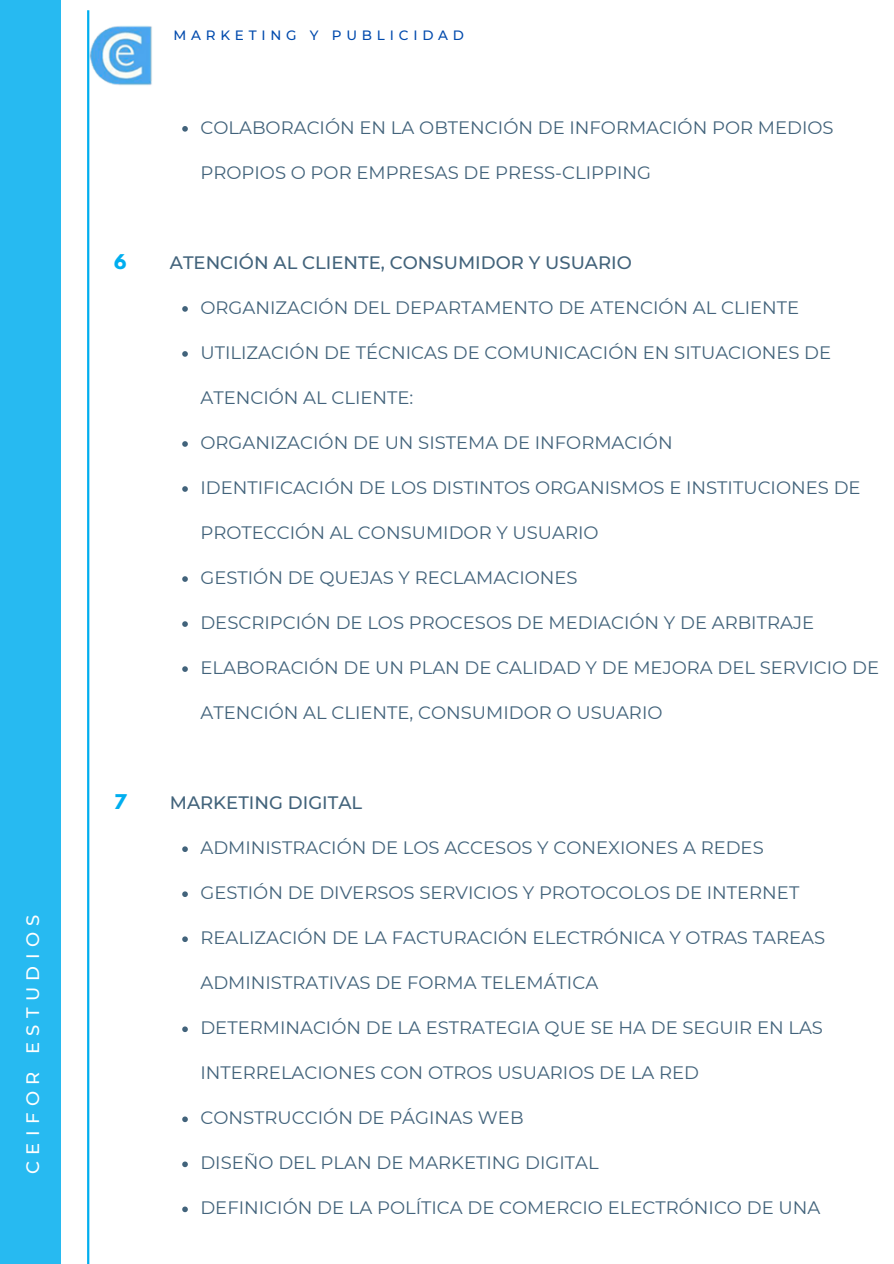
<style>
.page{position:relative;width:894px;height:1264px;background:#fff}
.page>*{position:absolute;margin:0;border:0;box-sizing:border-box;transform-origin:0 0}
.t1{font:18px "Montserrat";color:#42637b}
.t2{font:500 18px "Montserrat";color:#42637b}
.t3{font:500 18px "Montserrat";letter-spacing:.355em;color:#fff}
.t4{font:700 18px "League Spartan";color:#00aeef}
.t5{font:500 13.5px "Montserrat";letter-spacing:.355em;color:#004aad}
</style>
<div class="page">
<div style="left:0;top:0;width:61px;height:1263px;background:#27baf1"></div>
<img style="left:89px;top:21px;width:63px;height:68px">
<hr style="left:87px;top:10px;width:2px;height:1253px;background:#00aeef">
<svg style="left:182px;top:126px;width:6px;height:6px"></svg>
<svg style="left:182px;top:306px;width:6px;height:6px"></svg>
<svg style="left:182px;top:351px;width:6px;height:6px"></svg>
<svg style="left:182px;top:441px;width:6px;height:6px"></svg>
<svg style="left:182px;top:486px;width:6px;height:6px"></svg>
<svg style="left:182px;top:576px;width:6px;height:6px"></svg>
<svg style="left:182px;top:621px;width:6px;height:6px"></svg>
<svg style="left:182px;top:666px;width:6px;height:6px"></svg>
<svg style="left:182px;top:846px;width:6px;height:6px"></svg>
<svg style="left:182px;top:891px;width:6px;height:6px"></svg>
<svg style="left:182px;top:936px;width:6px;height:6px"></svg>
<svg style="left:182px;top:1026px;width:6px;height:6px"></svg>
<svg style="left:182px;top:1116px;width:6px;height:6px"></svg>
<svg style="left:182px;top:1161px;width:6px;height:6px"></svg>
<svg style="left:182px;top:1206px;width:6px;height:6px"></svg>
<p class="t3" style="left:22px;top:1174px;width:261px;rotate:-90deg">CEIFOR ESTUDIOS</p>
<h1 class="t4" style="left:114px;top:253px;width:14px">6</h1>
<h1 class="t4" style="left:114px;top:793px;width:14px">7</h1>
<p class="t5" style="left:173px;top:27px;width:292px">MARKETING Y PUBLICIDAD</p>
<p class="t1" style="left:200px;top:116px;width:634px">COLABORACIÓN EN LA OBTENCIÓN DE INFORMACIÓN POR MEDIOS</p>
<p class="t1" style="left:200px;top:161px;width:452px">PROPIOS O POR EMPRESAS DE PRESS-CLIPPING</p>
<p class="t2" style="left:170px;top:251px;width:463px">ATENCIÓN AL CLIENTE, CONSUMIDOR Y USUARIO</p>
<p class="t1" style="left:200px;top:296px;width:600px">ORGANIZACIÓN DEL DEPARTAMENTO DE ATENCIÓN AL CLIENTE</p>
<p class="t1" style="left:200px;top:341px;width:632px">UTILIZACIÓN DE TÉCNICAS DE COMUNICACIÓN EN SITUACIONES DE</p>
<p class="t1" style="left:200px;top:386px;width:214px">ATENCIÓN AL CLIENTE:</p>
<p class="t1" style="left:200px;top:431px;width:473px">ORGANIZACIÓN DE UN SISTEMA DE INFORMACIÓN</p>
<p class="t1" style="left:200px;top:476px;width:661px">IDENTIFICACIÓN DE LOS DISTINTOS ORGANISMOS E INSTITUCIONES DE</p>
<p class="t1" style="left:200px;top:521px;width:399px">PROTECCIÓN AL CONSUMIDOR Y USUARIO</p>
<p class="t1" style="left:200px;top:566px;width:378px">GESTIÓN DE QUEJAS Y RECLAMACIONES</p>
<p class="t1" style="left:200px;top:611px;width:615px">DESCRIPCIÓN DE LOS PROCESOS DE MEDIACIÓN Y DE ARBITRAJE</p>
<p class="t1" style="left:200px;top:656px;width:680px">ELABORACIÓN DE UN PLAN DE CALIDAD Y DE MEJORA DEL SERVICIO DE</p>
<p class="t1" style="left:200px;top:701px;width:463px">ATENCIÓN AL CLIENTE, CONSUMIDOR O USUARIO</p>
<p class="t2" style="left:170px;top:791px;width:194px">MARKETING DIGITAL</p>
<p class="t1" style="left:200px;top:836px;width:564px">ADMINISTRACIÓN DE LOS ACCESOS Y CONEXIONES A REDES</p>
<p class="t1" style="left:200px;top:881px;width:600px">GESTIÓN DE DIVERSOS SERVICIOS Y PROTOCOLOS DE INTERNET</p>
<p class="t1" style="left:200px;top:926px;width:626px">REALIZACIÓN DE LA FACTURACIÓN ELECTRÓNICA Y OTRAS TAREAS</p>
<p class="t1" style="left:200px;top:971px;width:399px">ADMINISTRATIVAS DE FORMA TELEMÁTICA</p>
<p class="t1" style="left:200px;top:1016px;width:624px">DETERMINACIÓN DE LA ESTRATEGIA QUE SE HA DE SEGUIR EN LAS</p>
<p class="t1" style="left:200px;top:1061px;width:500px">INTERRELACIONES CON OTROS USUARIOS DE LA RED</p>
<p class="t1" style="left:200px;top:1106px;width:324px">CONSTRUCCIÓN DE PÁGINAS WEB</p>
<p class="t1" style="left:200px;top:1151px;width:399px">DISEÑO DEL PLAN DE MARKETING DIGITAL</p>
<p class="t1" style="left:200px;top:1196px;width:621px">DEFINICIÓN DE LA POLÍTICA DE COMERCIO ELECTRÓNICO DE UNA</p>
</div>
